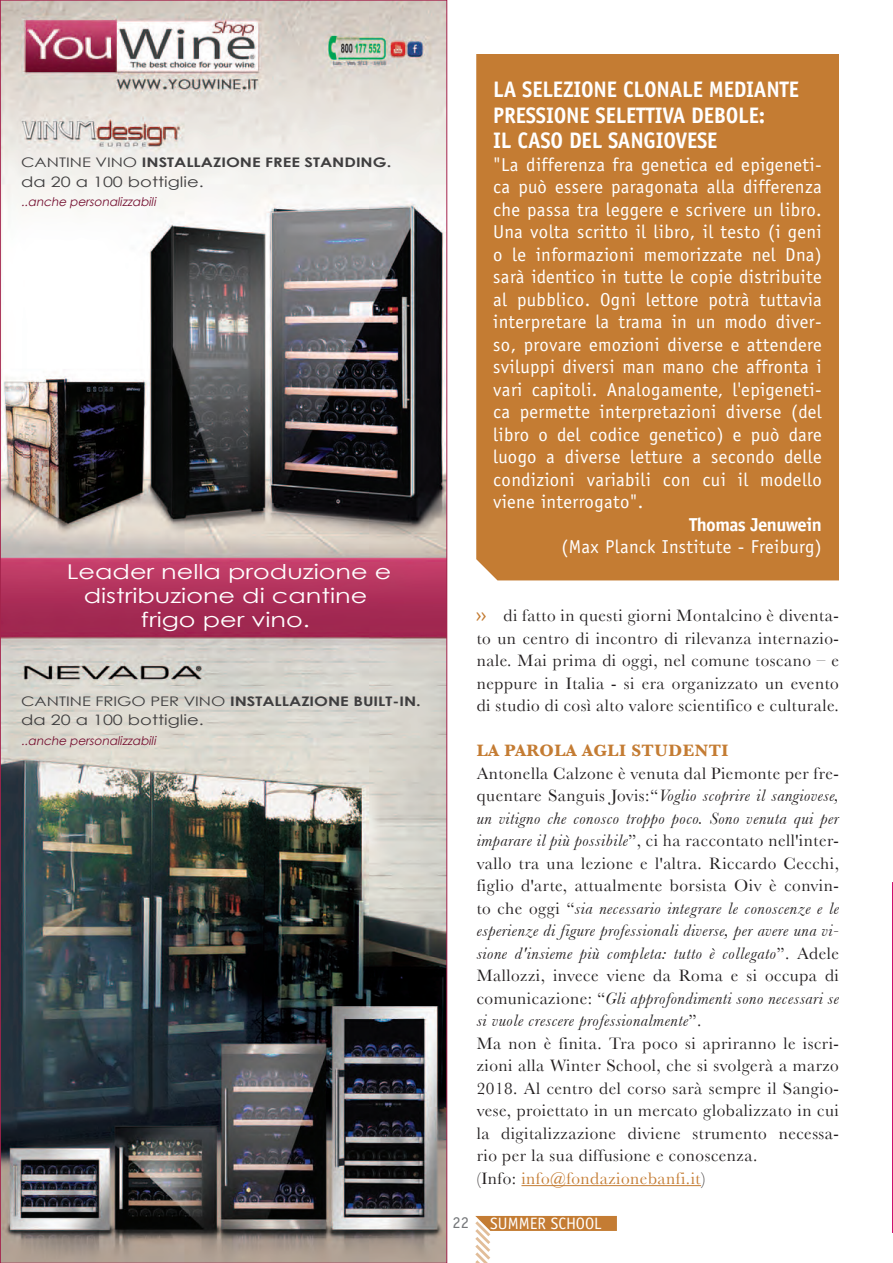
<style>
.page{position:relative;width:893px;height:1263px;background:#fff}
.page>*{position:absolute;margin:0;border:0;box-sizing:border-box;transform-origin:0 0}
.testo_box_bianco{font:700 22.5px/25.5px "Officina Sans Std";letter-spacing:-.01em;color:#fff;scale:.95 1}
.t1{font:20.4px/24px "Century Gothic";color:#fff;text-align:center;scale:1.25 1}
.testo_box_bianco-2{font:18.75px/22.5px "Officina Sans Std";letter-spacing:.02em;color:#fff;text-align:justify}
.testo_box_bianco-3{font:700 18.75px "Officina Sans Std";letter-spacing:-.03em;color:#fff}
.testo_Photo{font:18.75px "Officina Sans Std";color:#c47c33}
.risposte{font:italic 17.25px/22.5px "Baskerville";letter-spacing:.03em;color:#231f20;text-align:justify}
.risposte-2{font:17.25px/22.5px "Baskerville";letter-spacing:.03em;color:#231f20;text-align:justify}
.risposte-3{font:700 17.25px "Baskerville";letter-spacing:.03em;color:#c47c33}
.t2{font:16.5px "Officina Sans Std";color:#fff}
.t3{font:16.5px "Officina Sans Std";color:#76787b}
.t4{font:14.4px "Century Gothic";color:#3f3e3f;scale:1.25 1}
.t5{font:700 13.2px "Century Gothic";color:#3f3e3f;scale:1.25 1}
.t6{font:italic 12px "Century Gothic";color:#740e2f}
.s1{font-weight:400}
.s2{font-style:normal}
.s3{color:#c47c33}
</style>
<div class="page">
<hr style="left:521px;top:1185px;width:180px;height:1px;background:#c47c33">
<svg style="left:475px;top:1216px;width:142px;height:47px"></svg>
<img style="left:2px;top:2px;width:443px;height:1259px">
<svg style="left:892px;top:882px;width:1px;height:350px"></svg>
<div style="left:476px;top:54px;width:363px;height:526px;background:#c47c33"></div>
<p class="t5" style="left:21px;top:152px;width:298px"><span class="s1">CANTINE VINO</span> INSTALLAZIONE FREE STANDING.</p>
<p class="t4" style="left:21px;top:171px;width:148px">da 20 a 100 bottiglie.</p>
<p class="t6" style="left:21px;top:193px;width:139px">..anche personalizzabili</p>
<p class="t1" style="left:67px;top:559px;width:261px">Leader nella produzione e distribuzione di cantine frigo per vino.</p>
<p class="t5" style="left:21px;top:691px;width:321px"><span class="s1">CANTINE FRIGO PER VINO</span> INSTALLAZIONE BUILT-IN.</p>
<p class="t4" style="left:21px;top:710px;width:148px">da 20 a 100 bottiglie.</p>
<p class="t6" style="left:21px;top:732px;width:139px">..anche personalizzabili</p>
<p class="testo_box_bianco" style="left:493px;top:77px;width:323px">LA SELEZIONE CLONALE MEDIANTE<br>PRESSIONE SELETTIVA DEBOLE:</p>
<p class="testo_box_bianco" style="left:493px;top:128px;width:238px">IL CASO DEL SANGIOVESE</p>
<p class="testo_box_bianco-2" style="left:493px;top:153px;width:330px">"La differenza fra genetica ed epigeneti&shy;ca può essere paragonata alla differenza che passa tra leggere e scrivere un libro.<br>Una volta scritto il libro, il testo (i geni o le informazioni memorizzate nel Dna) sarà identico in tutte le copie distribuite al pubblico. Ogni lettore potrà tuttavia interpretare la trama in un modo diver&shy;so, provare emozioni diverse e attendere sviluppi diversi man mano che affronta i vari capitoli. Analogamente, l'epigeneti&shy;ca permette interpretazioni diverse (del libro o del codice genetico) e può dare luogo a diverse letture a secondo delle condizioni variabili con cui il modello viene interrogato".</p>
<p class="testo_box_bianco-3" style="left:689px;top:513px;width:134px">Thomas Jenuwein</p>
<p class="testo_box_bianco-2" style="left:561px;top:536px;width:262px">(Max Planck Institute - Freiburg)</p>
<p class="risposte-2" style="left:477px;top:604px;width:364px;text-indent:27px">di fatto in questi giorni Montalcino è diventa&shy;to un centro di incontro di rilevanza internazio&shy;nale. Mai prima di oggi, nel comune toscano – e neppure in Italia - si era organizzato un evento di studio di così alto valore scientifico e culturale.</p>
<p class="risposte-3" style="left:477px;top:740px;width:253px">LA PAROLA AGLI STUDENTI</p>
<p class="risposte" style="left:477px;top:762px;width:364px"><span class="s2">Antonella Calzone è venuta dal Piemonte per fre&shy;quentare Sanguis Jovis:“</span>Voglio scoprire il sangiovese, un vitigno che conosco troppo poco. Sono venuta qui per imparare il più possibile<span class="s2">”, ci ha raccontato nell'inter&shy;vallo tra una lezione e l'altra. Riccardo Cecchi, figlio d'arte, attualmente borsista Oiv è convin&shy;to che oggi “</span>sia necessario integrare le conoscenze e le esperienze di figure professionali diverse, per avere una vi&shy;sione d'insieme più completa: tutto è collegato<span class="s2">”. Adele Mallozzi, invece viene da Roma e si occupa di comunicazione: “</span>Gli approfondimenti sono necessari se si vuole crescere professionalmente<span class="s2">”.</span></p>
<p class="risposte-2" style="left:477px;top:1032px;width:364px;text-align:left">Ma non è finita. Tra poco si apriranno le iscri&shy;zioni alla Winter School, che si svolgerà a marzo 2018. Al centro del corso sarà sempre il Sangio&shy;vese, proiettato in un mercato globalizzato in cui la digitalizzazione diviene strumento necessa&shy;rio per la sua diffusione e conoscenza.<br>(Info: <span class="s3">info@fondazionebanfi.it</span>)</p>
<p class="testo_Photo" style="left:476px;top:603px;width:12px">››</p>
<p class="t3" style="left:452px;top:1213px;width:18px">22</p>
<p class="t2" style="left:490px;top:1214px;width:113px">SUMMER SCHOOL</p>
</div>
